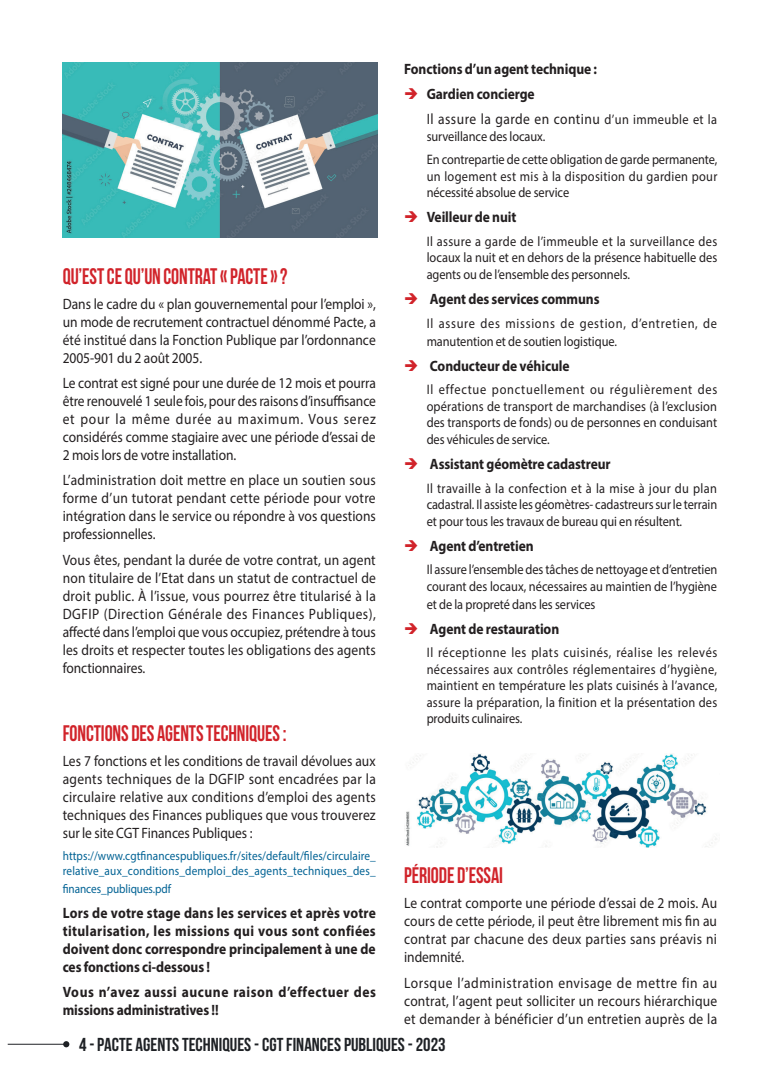
<style>
.page{position:relative;width:780px;height:1088px;background:#fff}
.page>*{position:absolute;margin:0;border:0;box-sizing:border-box;transform-origin:0 0}
.t1{font:700 22.5px "Bebas Neue";letter-spacing:-.005em;color:#d1232a;scale:.9 1}
.t2{font:700 18.75px "Bebas Neue";color:#1e2125}
.t3{font:15px/18px "Myriad Pro";letter-spacing:.005em;color:#231f20;text-align:justify;scale:.9 1}
.t4{font:700 15px/18px "Myriad Pro";letter-spacing:-.005em;color:#231f20;text-align:justify;scale:.9 1}
.t5{font:700 15px/18px "Myriad Pro";letter-spacing:.03em;color:#231f20;scale:.9 1}
.t6{font:15px/25.1px "Myriad Pro";letter-spacing:.035em;color:#231f20;scale:.9 1}
.t7{font:13.75px/16.5px "Myriad Pro";letter-spacing:-.005em;color:#231f20;text-align:justify;scale:.9 1}
.t8{font:13.75px/18px "Myriad Pro";letter-spacing:.05em;color:#231f20;scale:.9 1}
.t9{font:13.75px/16.5px "Myriad Pro";letter-spacing:.025em;color:#231f20;scale:.9 1}
.t10{font:12.5px/15px "Myriad Pro";letter-spacing:.005em;color:#016294;scale:.9 1}
.s1{color:#d1232a}
.s2{font-weight:700}
.s3{font-size:13.75px}
</style>
<div class="page">
<hr style="left:8px;top:1044px;width:56px;height:1px;background:#1e2125">
<svg style="left:63px;top:1041px;width:6px;height:6px"></svg>
<img style="left:63px;top:63px;width:315px;height:174px">
<img style="left:406px;top:753px;width:311px;height:94px">
<h1 class="t1" style="left:63px;top:264px;width:251px">QU’EST CE QU’UN CONTRAT « PACTE » ?</h1>
<p class="t3" style="left:63px;top:295px;width:349px">Dans le cadre du « plan gouvernemental pour l’emploi », un mode de recrutement contractuel dénommé Pacte, a été institué dans la Fonction Publique par l’ordonnance 2005-901 du 2 août 2005.</p>
<p class="t3" style="left:63px;top:374px;width:349px">Le contrat est signé pour une durée de 12 mois et pourra être renouvelé 1 seule fois, pour des raisons d’insuffisance et pour la même durée au maximum. Vous serez considérés comme stagiaire avec une période d’essai de 2 mois lors de votre installation.</p>
<p class="t3" style="left:63px;top:471px;width:349px">L’administration doit mettre en place un soutien sous forme d’un tutorat pendant cette période pour votre intégration dans le service ou répondre à vos questions professionnelles.</p>
<p class="t3" style="left:63px;top:550px;width:349px">Vous êtes, pendant la durée de votre contrat, un agent non titulaire de l’Etat dans un statut de contractuel de droit public. À l’issue, vous pourrez être titularisé à la DGFIP (Direction Générale des Finances Publiques), affecté dans l’emploi que vous occupiez, prétendre à tous les droits et respecter toutes les obligations des agents fonctionnaires.</p>
<h1 class="t1" style="left:63px;top:721px;width:250px">FONCTIONS DES AGENTS TECHNIQUES :</h1>
<p class="t3" style="left:63px;top:751px;width:349px">Les 7 fonctions et les conditions de travail dévolues aux agents techniques de la DGFIP sont encadrées par la circulaire relative aux conditions d’emploi des agents techniques des Finances publiques que vous trouverez sur le site CGT Finances Publiques :</p>
<p class="t10" style="left:63px;top:848px;width:349px">https://www.cgtfinancespubliques.fr/sites/default/files/circulaire_ relative_aux_conditions_demploi_des_agents_techniques_des_</p>
<p class="t10" style="left:63px;top:881px;width:122px">finances_publiques.pdf</p>
<p class="t4" style="left:63px;top:903px;width:349px">Lors de votre stage dans les services et après votre titularisation, les missions qui vous sont confiées doivent donc correspondre principalement à une de ces fonctions ci-dessous !</p>
<p class="t5" style="left:63px;top:982px;width:349px">Vous n’avez aussi aucune raison d’effectuer des missions administratives !!</p>
<p class="t4" style="left:404px;top:59px;width:216px">Fonctions d’un agent technique :</p>
<p class="t6" style="left:426px;top:81px;width:324px;text-indent:-22px"><span class="s1">➔</span> <span class="s2">Gardien concierge<br></span>Il assure la garde en continu <span class="s3">d’un immeuble et la</span></p>
<p class="t7" style="left:426px;top:124px;width:324px;line-height:23.6px">surveillance des locaux.<br>En contrepartie de cette obligation de garde permanente,</p>
<p class="t9" style="left:426px;top:168px;width:324px">un logement est mis à la disposition du gardien pour nécessité absolue de service</p>
<p class="t4" style="left:404px;top:208px;width:126px"><span class="s1">➔</span> Veilleur de nuit</p>
<p class="t7" style="left:426px;top:233px;width:324px">Il assure a garde de l’immeuble et la surveillance des locaux la nuit et en dehors de la présence habituelle des agents ou de l’ensemble des personnels.</p>
<p class="t4" style="left:404px;top:289px;width:219px"><span class="s1">➔</span> Agent des services communs</p>
<p class="t8" style="left:426px;top:314px;width:324px">Il assure des missions de gestion, d’entretien, de manutention et de soutien logistique.</p>
<p class="t4" style="left:404px;top:356px;width:185px"><span class="s1">➔</span> Conducteur de véhicule</p>
<p class="t7" style="left:426px;top:381px;width:324px">Il effectue ponctuellement ou régulièrement des opérations de transport de marchandises (à l’exclusion des transports de fonds) ou de personnes en conduisant des véhicules de service.</p>
<p class="t4" style="left:404px;top:454px;width:231px"><span class="s1">➔</span> Assistant géomètre cadastreur</p>
<p class="t7" style="left:426px;top:479px;width:324px">Il travaille à la confection et à la mise à jour du plan cadastral. Il assiste les géomètres- cadastreurs sur le terrain et pour tous les travaux de bureau qui en résultent.</p>
<p class="t4" style="left:404px;top:536px;width:145px"><span class="s1">➔</span> Agent d’entretien</p>
<p class="t7" style="left:426px;top:561px;width:324px">Il assure l’ensemble des tâches de nettoyage et d’entretien courant des locaux, nécessaires au maintien de l’hygiène</p>
<p class="t7" style="left:426px;top:596px;width:189px">et de la propreté dans les services</p>
<p class="t4" style="left:404px;top:619px;width:174px"><span class="s1">➔</span> Agent de restauration</p>
<p class="t7" style="left:426px;top:644px;width:324px">Il réceptionne les plats cuisinés, réalise les relevés nécessaires aux contrôles réglementaires d’hygiène, maintient en température les plats cuisinés à l’avance, assure la préparation, la finition et la présentation des produits culinaires.</p>
<h1 class="t1" style="left:404px;top:863px;width:111px">PÉRIODE D’ESSAI</h1>
<p class="t3" style="left:404px;top:894px;width:349px">Le contrat comporte une période d’essai de 2 mois. Au cours de cette période, il peut être librement mis fin au contrat par chacune des deux parties sans préavis ni indemnité.</p>
<p class="t3" style="left:404px;top:973px;width:349px">Lorsque l’administration envisage de mettre fin au contrat, l’agent peut solliciter un recours hiérarchique et demander à bénéficier d’un entretien auprès de la</p>
<p class="t2" style="left:79px;top:1034px;width:368px">4 - PACTE AGENTS TECHNIQUES - CGT FINANCES PUBLIQUES - 2023</p>
</div>
